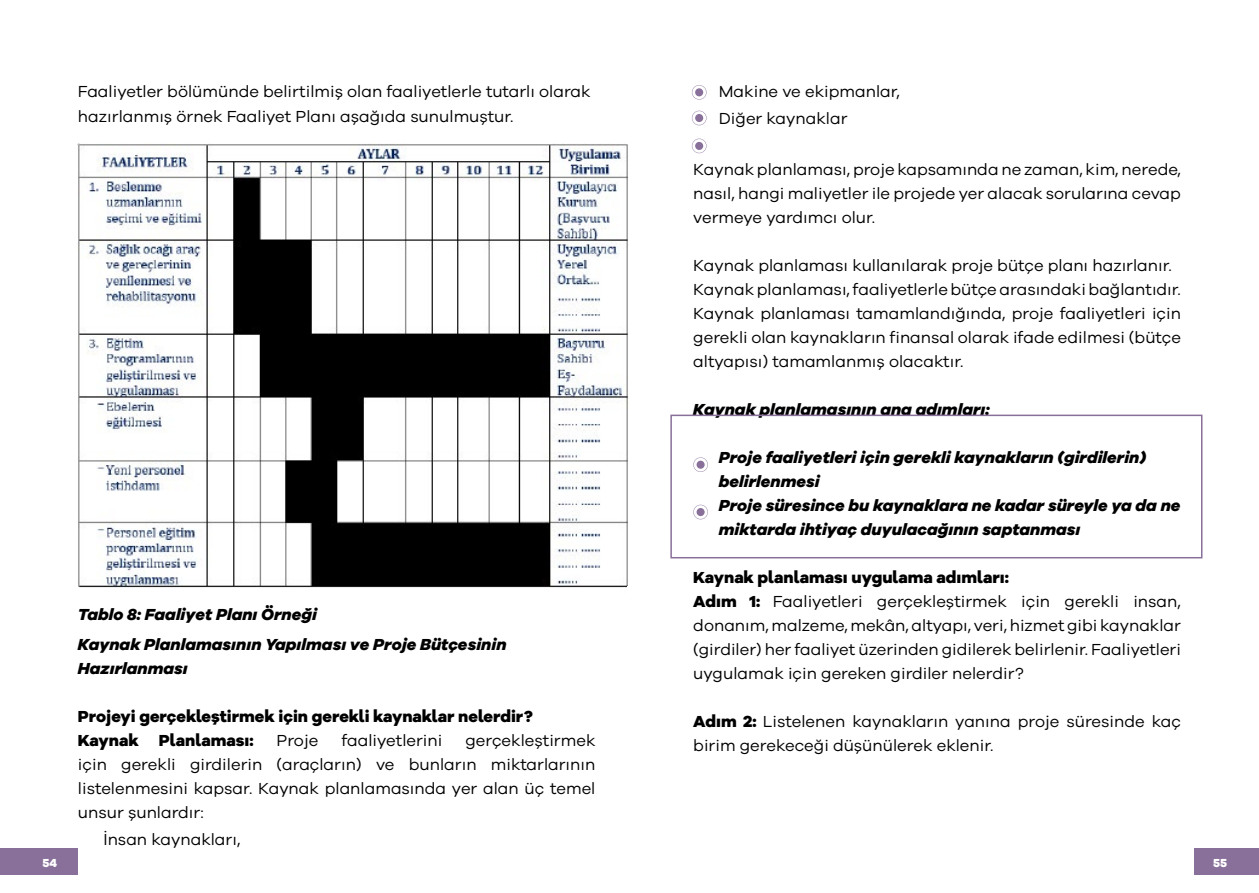
<style>
.page{position:relative;width:1259px;height:893px;background:#fff}
.page>*{position:absolute;margin:0;border:0;box-sizing:border-box;transform-origin:0 0}
.t1{font:16.5px/24px "Galano Grotesque";color:#000}
.t2{font:italic 800 16.5px/24px "Galano Grotesque";color:#000}
.t3{font:800 16.5px/24px "Galano Grotesque Alt";color:#000}
.t4{font:800 12px "Galano Grotesque";color:#fff}
.s1{font-family:"Galano Grotesque Alt";font-weight:800}
</style>
<div class="page">
<div style="left:1193px;top:848px;width:66px;height:27px;background:#89709a"></div>
<div style="left:0;top:848px;width:78px;height:27px;background:#89709a"></div>
<img style="left:78px;top:143px;width:550px;height:445px">
<svg style="left:692px;top:85px;width:14px;height:15px"></svg>
<svg style="left:692px;top:111px;width:14px;height:14px"></svg>
<svg style="left:692px;top:139px;width:14px;height:14px"></svg>
<svg style="left:693px;top:457px;width:15px;height:15px"></svg>
<svg style="left:693px;top:505px;width:15px;height:14px"></svg>
<div style="left:670px;top:415px;width:532px;height:143px;border:2px solid #89709a"></div>
<p class="t1" style="left:78px;top:78px;width:514px;line-height:25px">Faaliyetler bölümünde belirtilmiş olan faaliyetlerle tutarlı olarak hazırlanmış örnek Faaliyet Planı aşağıda sunulmuştur.</p>
<p class="t2" style="left:78px;top:602px;width:241px">Tablo 8: Faaliyet Planı Örneği</p>
<p class="t2" style="left:78px;top:632px;width:430px">Kaynak Planlamasının Yapılması ve Proje Bütçesinin<br>Hazırlanması</p>
<p class="t3" style="left:78px;top:704px;width:456px">Projeyi gerçekleştirmek için gerekli kaynaklar nelerdir?<br>Kaynak Planlaması:</p>
<p class="t1" style="left:277px;top:728px;width:43px">Proje</p>
<p class="t1" style="left:341px;top:728px;width:103px">faaliyetlerini</p>
<p class="t1" style="left:78px;top:728px;width:519px;text-align:justify;text-indent:387px">gerçekleştirmek için gerekli girdilerin (araçların) ve bunların miktarlarının listelenmesini kapsar. Kaynak planlamasında yer alan üç temel unsur şunlardır:</p>
<p class="t1" style="left:103px;top:827px;width:138px">İnsan kaynakları,</p>
<p class="t1" style="left:719px;top:77px;width:183px;line-height:27px">Makine ve ekipmanlar,<br>Diğer kaynaklar</p>
<p class="t1" style="left:693px;top:157px;width:489px;text-align:justify">Kaynak planlaması, proje kapsamında ne zaman, kim, nerede, nasıl, hangi maliyetler ile projede yer alacak sorularına cevap vermeye yardımcı olur.</p>
<p class="t1" style="left:693px;top:253px;width:489px">Kaynak planlaması kullanılarak proje bütçe planı hazırlanır.<br>Kaynak planlaması, faaliyetlerle bütçe arasındaki bağlantıdır.<br>Kaynak planlaması tamamlandığında, proje faaliyetleri için gerekli olan kaynakların finansal olarak ifade edilmesi (bütçe altyapısı) tamamlanmış olacaktır.</p>
<p class="t2" style="left:693px;top:397px;width:298px">Kaynak planlamasının ana adımları:</p>
<p class="t2" style="left:719px;top:445px;width:463px">Proje faaliyetleri için gerekli kaynakların (girdilerin) belirlenmesi<br>Proje süresince bu kaynaklara ne kadar süreyle ya da ne miktarda ihtiyaç duyulacağının saptanması</p>
<p class="t3" style="left:693px;top:565px;width:317px">Kaynak planlaması uygulama adımları:</p>
<p class="t1" style="left:693px;top:589px;width:489px;text-align:justify"><span class="s1">Adım 1:</span> Faaliyetleri gerçekleştirmek için gerekli insan, donanım, malzeme, mekân, altyapı, veri, hizmet gibi kaynaklar (girdiler) her faaliyet üzerinden gidilerek belirlenir. Faaliyetleri uygulamak için gereken girdiler nelerdir?</p>
<p class="t1" style="left:693px;top:709px;width:489px"><span class="s1">Adım 2:</span> Listelenen kaynakların yanına proje süresinde kaç birim gerekeceği düşünülerek eklenir.</p>
<p class="t4" style="left:43px;top:855px;width:16px">54</p>
<p class="t4" style="left:1213px;top:855px;width:15px">55</p>
</div>
